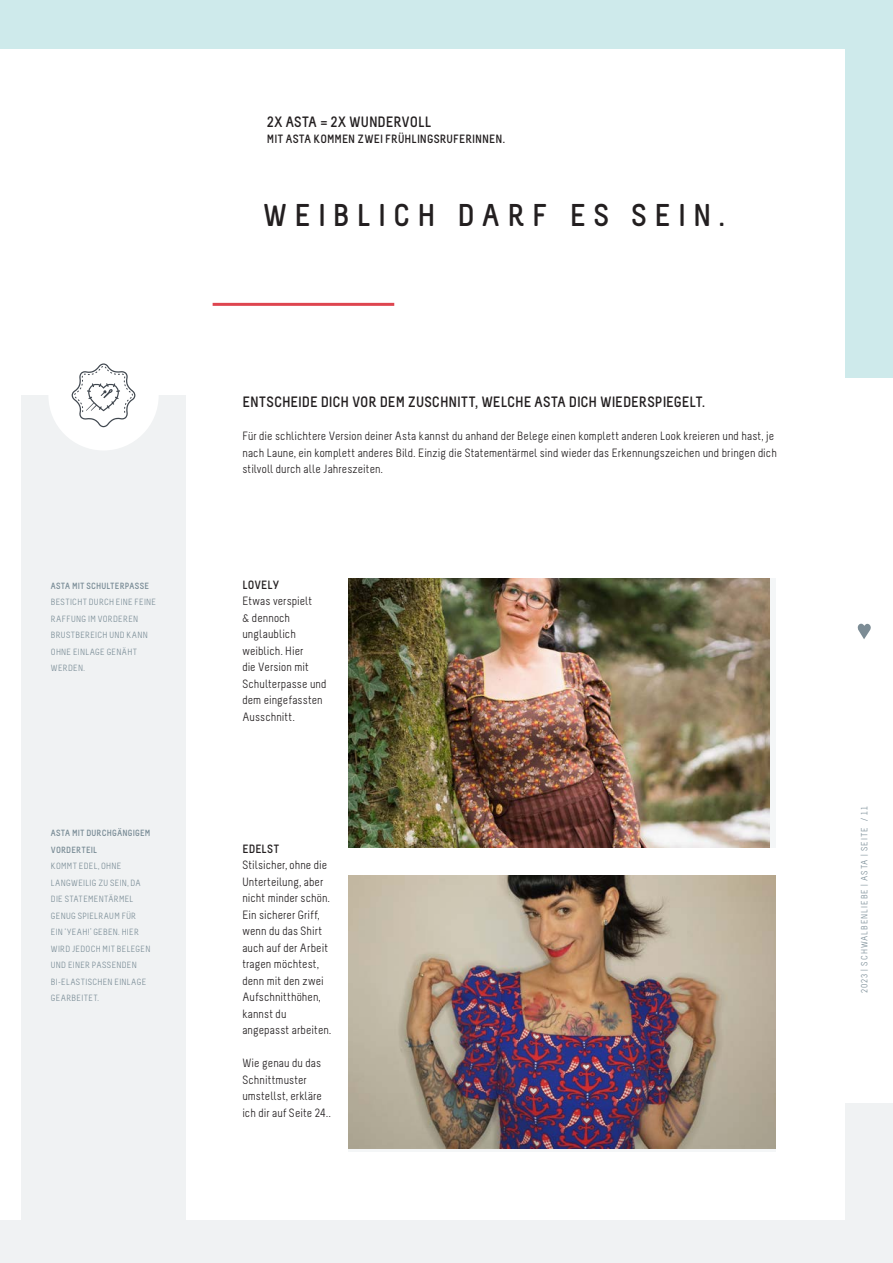
<style>
.page{position:relative;width:893px;height:1263px;background:#fff}
.page>*{position:absolute;margin:0;border:0;box-sizing:border-box;transform-origin:0 0}
.t1{font:700 31.5px "Melbourne";letter-spacing:.25em;color:#231f20}
.t2{font:700 15px "Melbourne";letter-spacing:.01em;color:#231f20}
.t3{font:12px/16.5px "Melbourne";letter-spacing:.005em;color:#231f20}
.t4{font:700 12px "Melbourne";letter-spacing:.02em;color:#231f20}
.t5{font:9px/16.5px "Melbourne";letter-spacing:.035em;color:#788b95}
.t6{font:700 9px/16.5px "Melbourne";letter-spacing:.035em;color:#788b95}
.t7{font:9px "Melbourne";letter-spacing:.115em;color:#788b95}
</style>
<div class="page">
<div style="left:0;top:0;width:893px;height:377px;background:#ceeaeb"></div>
<div style="left:0;top:1103px;width:893px;height:160px;background:#f0f2f3"></div>
<div style="left:0;top:49px;width:845px;height:1170px;background:#fff"></div>
<svg style="left:858px;top:624px;width:13px;height:15px"></svg>
<img style="left:349px;top:875px;width:427px;height:273px">
<img style="left:349px;top:578px;width:420px;height:270px">
<div style="left:21px;top:395px;width:165px;height:868px;background:#f0f2f3"></div>
<div style="left:48px;top:340px;width:111px;height:110px;background:#fff;border-radius:50%"></div>
<svg style="left:72px;top:363px;width:63px;height:64px"></svg>
<hr style="left:213px;top:303px;width:181px;height:3px;background:#de454f">
<p class="t6" style="left:51px;top:577px;width:100px">ASTA MIT SCHULTERPASSE</p>
<p class="t5" style="left:51px;top:594px;width:107px">BESTICHT DURCH EINE FEINE<br>RAFFUNG IM VORDEREN<br>BRUSTBEREICH UND KANN<br>OHNE EINLAGE GENÄHT<br>WERDEN.</p>
<p class="t6" style="left:51px;top:825px;width:101px">ASTA MIT DURCHGÄNGIGEM<br>VORDERTEIL</p>
<p class="t5" style="left:51px;top:858px;width:101px">KOMMT EDEL, OHNE<br>LANGWEILIG ZU SEIN, DA<br>DIE STATEMENTÄRMEL<br>GENUG SPIELRAUM FÜR<br>EIN ‘YEAH!’ GEBEN. HIER<br>WIRD JEDOCH MIT BELEGEN<br>UND EINER PASSENDEN<br>BI-ELASTISCHEN EINLAGE<br>GEARBEITET.</p>
<p class="t2" style="left:267px;top:114px;width:166px">2X ASTA = 2X WUNDERVOLL</p>
<p class="t4" style="left:267px;top:133px;width:239px">MIT ASTA KOMMEN ZWEI FRÜHLINGSRUFERINNEN.</p>
<h1 class="t1" style="left:263px;top:198px;width:463px">WEIBLICH DARF ES SEIN.</h1>
<p class="t2" style="left:242px;top:394px;width:464px">ENTSCHEIDE DICH VOR DEM ZUSCHNITT, WELCHE ASTA DICH WIEDERSPIEGELT.</p>
<p class="t3" style="left:242px;top:428px;width:536px">Für die schlichtere Version deiner Asta kannst du anhand der Belege einen komplett anderen Look kreieren und hast, je nach Laune, ein komplett anderes Bild. Einzig die Statementärmel sind wieder das Erkennungszeichen und bringen dich stilvoll durch alle Jahreszeiten.</p>
<p class="t4" style="left:242px;top:578px;width:38px">LOVELY</p>
<p class="t3" style="left:242px;top:593px;width:86px">Etwas verspielt<br>&amp; dennoch unglaublich weiblich. Hier<br>die Version mit<br>Schulterpasse und dem eingefassten<br>Ausschnitt.</p>
<p class="t4" style="left:242px;top:842px;width:38px">EDELST</p>
<p class="t3" style="left:242px;top:857px;width:90px">Stilsicher, ohne die<br>Unterteilung, aber nicht minder schön.<br>Ein sicherer Griff, wenn du das Shirt auch auf der Arbeit tragen möchtest, denn mit den zwei<br>Aufschnitthöhen, kannst du angepasst arbeiten.</p>
<p class="t3" style="left:242px;top:1055px;width:90px">Wie genau du das<br>Schnittmuster umstellst, erkläre ich dir auf Seite 24..</p>
<p class="t7" style="left:860px;top:993px;width:188px;rotate:-90deg">2023 | SCHWALBENLIEBE | ASTA | SEITE / 11</p>
</div>
